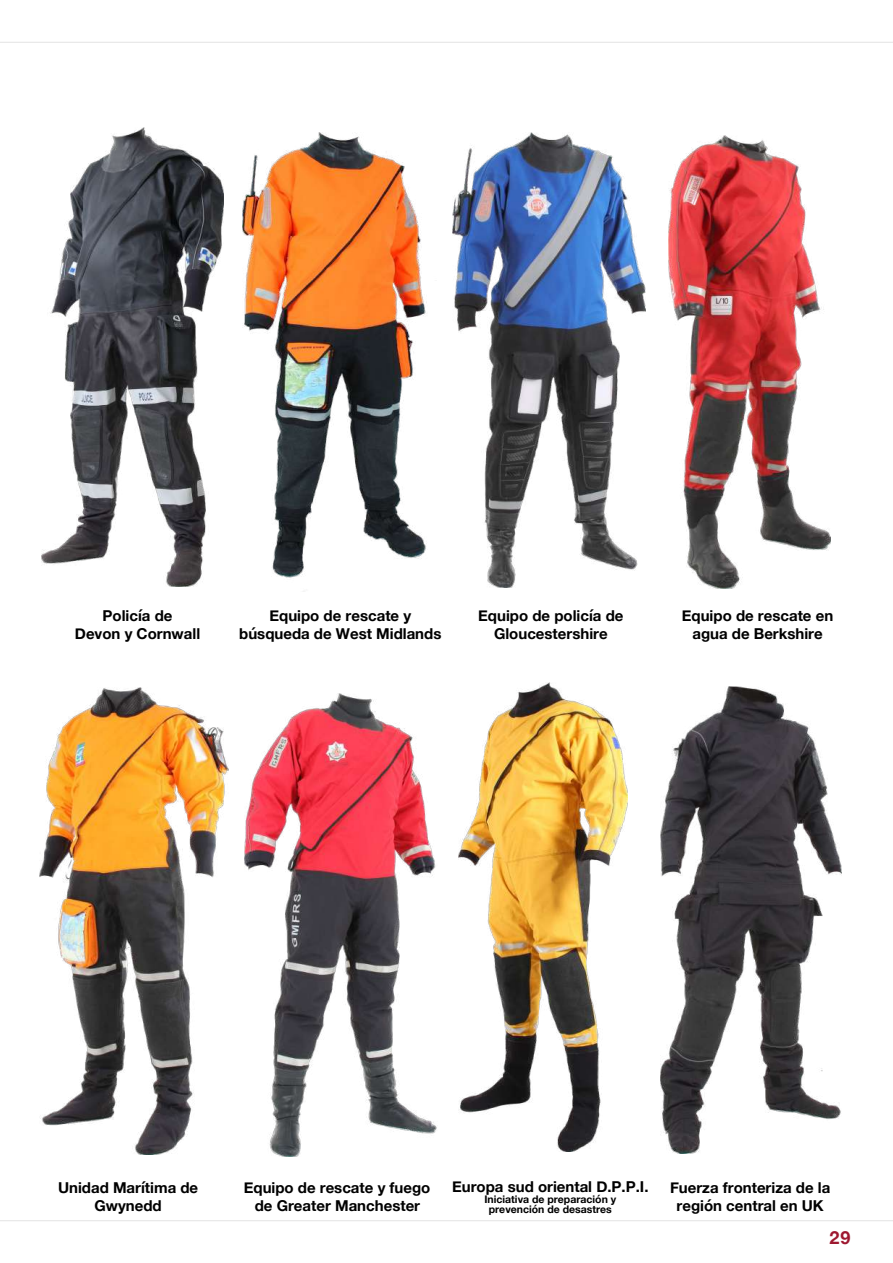
<style>
.page{position:relative;width:893px;height:1263px;background:#fff}
.page>*{position:absolute;margin:0;border:0;box-sizing:border-box;transform-origin:0 0}
.t1{font:700 18px "Helvetica Neue";color:#9e1830}
.t2{font:700 15px/18px "Helvetica Neue";color:#000;text-align:center}
.t3{font:700 10.5px/10.5px "Helvetica Neue";color:#000;text-align:center}
</style>
<div class="page">
<svg style="left:0;top:42px;width:893px;height:1px"></svg>
<svg style="left:0;top:1220px;width:893px;height:1px"></svg>
<img style="left:668px;top:135px;width:163px;height:453px">
<img style="left:42px;top:128px;width:181px;height:458px">
<img style="left:243px;top:132px;width:184px;height:446px">
<img style="left:453px;top:132px;width:193px;height:455px">
<img style="left:660px;top:687px;width:181px;height:467px">
<img style="left:244px;top:694px;width:193px;height:462px">
<img style="left:458px;top:682px;width:170px;height:470px">
<img style="left:39px;top:688px;width:190px;height:467px">
<p class="t2" style="left:75px;top:607px;width:127px">Policía de<br>Devon y Cornwall</p>
<p class="t2" style="left:239px;top:607px;width:204px">Equipo de rescate y búsqueda de West Midlands</p>
<p class="t2" style="left:478px;top:607px;width:147px">Equipo de policía de<br>Gloucestershire</p>
<p class="t2" style="left:682px;top:607px;width:153px">Equipo de rescate en agua de Berkshire</p>
<p class="t2" style="left:58px;top:1179px;width:142px">Unidad Marítima de<br>Gwynedd</p>
<p class="t2" style="left:244px;top:1178px;width:188px">Equipo de rescate y fuego de Greater Manchester</p>
<p class="t2" style="left:452px;top:1178px;width:198px">Europa sud oriental D.P.P.I.</p>
<p class="t3" style="left:484px;top:1194px;width:133px">Iniciativa de preparación y prevención de desastres</p>
<p class="t2" style="left:670px;top:1178px;width:162px">Fuerza fronteriza de la región central en UK</p>
<p class="t1" style="left:829px;top:1223px;width:22px">29</p>
</div>
